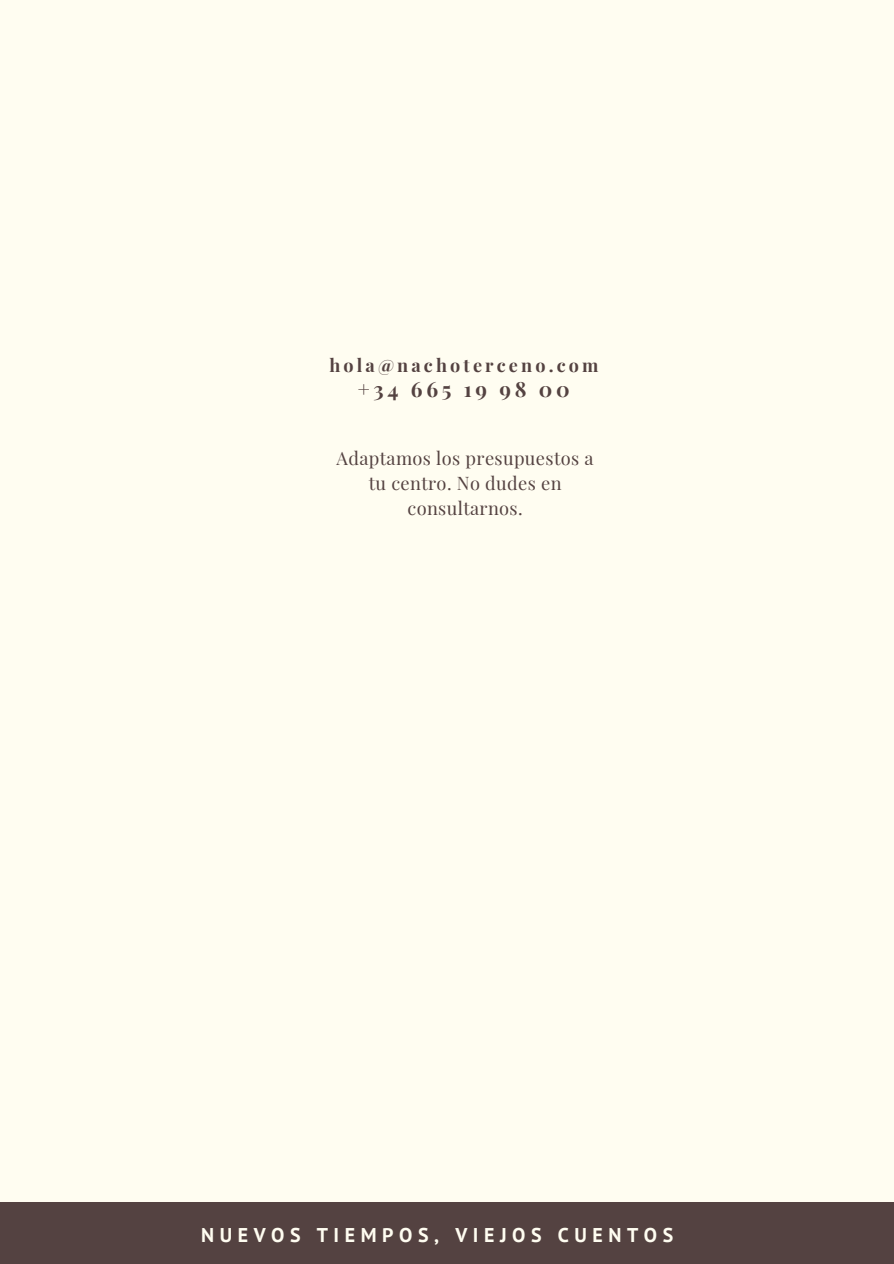
<style>
.page{position:relative;width:894px;height:1264px;background:#fff}
.page>*{position:absolute;margin:0;border:0;box-sizing:border-box;transform-origin:0 0}
.t1{font:700 21px "Playfair Display";letter-spacing:.175em;color:#544241}
.t2{font:700 19.8px "PT Sans";letter-spacing:.28em;color:#fffdf1}
.t3{font:18.15px/24.8px "Playfair Display";letter-spacing:.02em;color:#544241;text-align:center}
.t4{font:700 18px "Playfair Display";letter-spacing:.175em;color:#544241}
</style>
<div class="page">
<div style="left:0;top:0;width:893px;height:1263px;background:#fffdf1"></div>
<div style="left:0;top:1202px;width:893px;height:61px;background:#544241"></div>
<p class="t4" style="left:329px;top:352px;width:270px">hola@nachoterceno.com</p>
<p class="t1" style="left:358px;top:374px;width:213px">+34 665 19 98 00</p>
<p class="t3" style="left:336px;top:445px;width:258px">Adaptamos los presupuestos a tu centro. No dudes en consultarnos.</p>
<p class="t2" style="left:201px;top:1222px;width:473px">NUEVOS TIEMPOS, VIEJOS CUENTOS</p>
</div>
